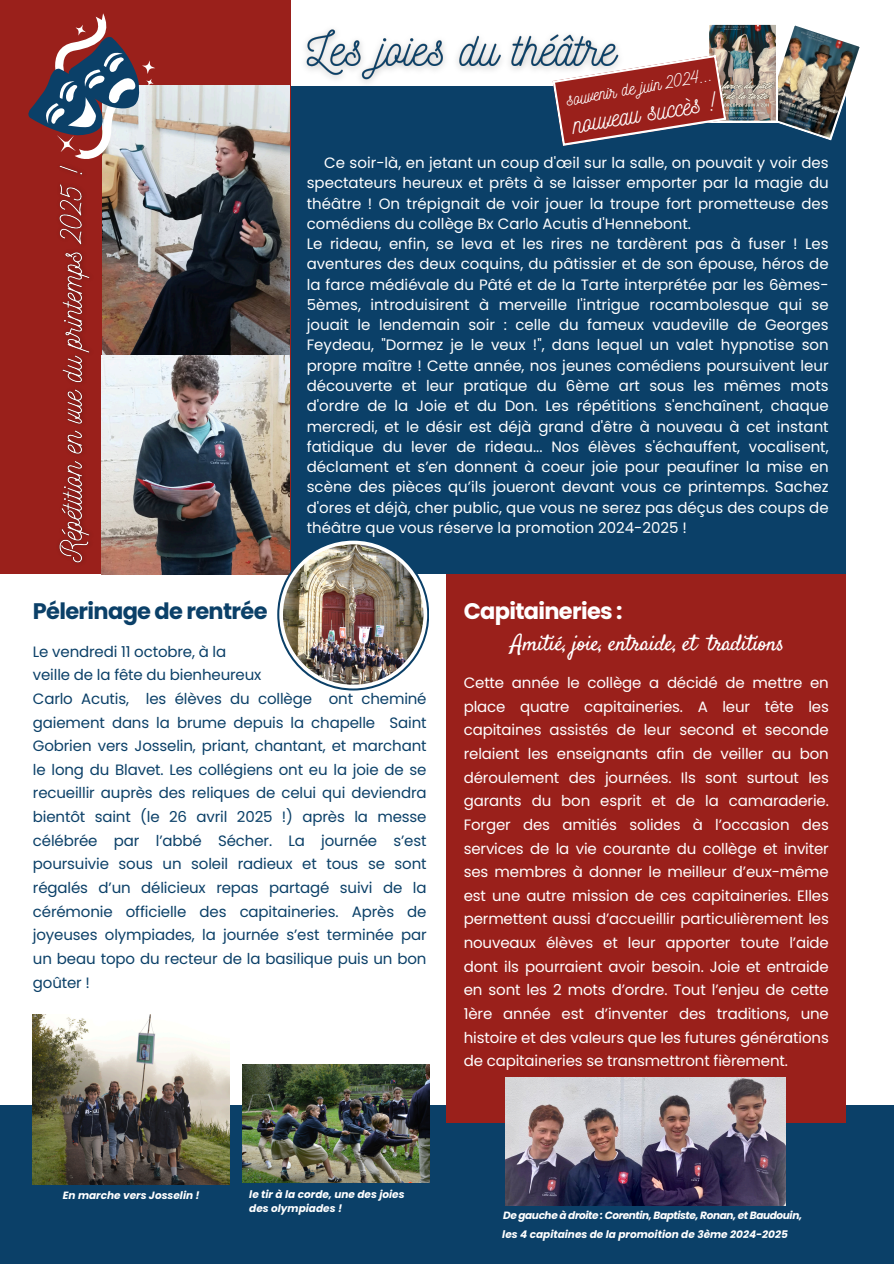
<style>
.page{position:relative;width:894px;height:1264px;background:#fff}
.page>*{position:absolute;margin:0;border:0;box-sizing:border-box;transform-origin:0 0}
.t1{font:25.5px "Nickainley";color:#fff}
.t2{font:22.5px "Satisfy";letter-spacing:-.03em;color:#fff}
.t3{font:700 22.5px "Poppins";letter-spacing:-.03em;color:#0b4068}
.t4{font:700 22.5px "Poppins";letter-spacing:-.03em;color:#fff}
.t5{font:18px "Nickainley";color:#fff}
.t6{font:15px/20.2px "Poppins";color:#fff;text-align:justify}
.t7{font:15px/23.7px "Poppins";letter-spacing:-.01em;color:#0b4068;text-align:justify}
.t8{font:italic 700 10.5px/14px "Poppins";color:#fff}
.t9{font:italic 700 10.5px "Poppins";letter-spacing:-.035em;color:#fff}
</style>
<div class="page">
<div style="left:0;top:86px;width:845px;height:488px;background:#0b4068"></div>
<div style="left:0;top:0;width:290px;height:574px;background:#9a201b"></div>
<div style="left:0;top:1104px;width:893px;height:159px;background:#0b4068"></div>
<div style="left:446px;top:574px;width:399px;height:548px;background:#9a201b"></div>
<img style="left:103px;top:85px;width:186px;height:270px">
<img style="left:101px;top:355px;width:188px;height:220px">
<img style="left:554px;top:24px;width:306px;height:122px">
<svg style="left:28px;top:13px;width:131px;height:155px"></svg>
<svg style="left:277px;top:538px;width:152px;height:152px"></svg>
<svg style="left:279px;top:540px;width:148px;height:148px"></svg>
<img style="left:283px;top:544px;width:140px;height:140px;border-radius:50%">
<img style="left:505px;top:1077px;width:280px;height:128px">
<img style="left:242px;top:1064px;width:187px;height:118px">
<img style="left:33px;top:1014px;width:197px;height:170px">
<img style="left:305px;top:24px;width:326px;height:69px">
<img style="left:53px;top:13px;width:48px;height:550px">
<p class="t5" style="left:564px;top:88px;width:149px;rotate:-10deg">souvenir de juin 2024...</p>
<p class="t1" style="left:570px;top:108px;width:146px;rotate:-9deg">nouveau succès !</p>
<h3 class="t6" style="left:306px;top:153px;width:523px;text-indent:18px">Ce soir-là, en jetant un coup d'œil sur la salle, on pouvait y voir des spectateurs heureux et prêts à se laisser emporter par la magie du théâtre ! On trépignait de voir jouer la troupe fort prometteuse des comédiens du collège Bx Carlo Acutis d'Hennebont.</h3>
<p class="t6" style="left:306px;top:234px;width:523px">Le rideau, enfin, se leva et les rires ne tardèrent pas à fuser ! Les aventures des deux coquins, du pâtissier et de son épouse, héros de la farce médiévale du Pâté et de la Tarte interprétée par les 6èmes-5èmes, introduisirent à merveille l'intrigue rocambolesque qui se jouait le lendemain soir : celle du fameux vaudeville de Georges Feydeau, "Dormez je le veux !", dans lequel un valet hypnotise son propre maître ! Cette année, nos jeunes comédiens poursuivent leur découverte et leur pratique du 6ème art sous les mêmes mots d'ordre de la Joie et du Don. Les répétitions s'enchaînent, chaque mercredi, et le désir est déjà grand d'être à nouveau à cet instant fatidique du lever de rideau... Nos élèves s'échauffent, vocalisent, déclament et s’en donnent à coeur joie pour peaufiner la mise en scène des pièces qu’ils joueront devant vous ce printemps. Sachez d'ores et déjà, cher public, que vous ne serez pas déçus des coups de théâtre que vous réserve la promotion 2024-2025 !</p>
<p class="t3" style="left:33px;top:595px;width:236px">Pélerinage de rentrée</p>
<p class="t7" style="left:33px;top:639px;width:195px">Le vendredi 11 octobre, à la</p>
<h4 class="t7" style="left:33px;top:663px;width:230px">veille de la fête du bienheureux</h4>
<h5 class="t7" style="left:33px;top:686px;width:395px">Carlo Acutis, les élèves du collège ont cheminé gaiement dans la brume depuis la chapelle Saint Gobrien vers Josselin, priant, chantant, et marchant le long du Blavet. Les collégiens ont eu la joie de se recueillir auprès des reliques de celui qui deviendra bientôt saint (le 26 avril 2025 !) après la messe célébrée par l’abbé Sécher. La journée s’est poursuivie sous un soleil radieux et tous se sont régalés d’un délicieux repas partagé suivi de la cérémonie officielle des capitaineries. Après de joyeuses olympiades, la journée s’est terminée par un beau topo du recteur de la basilique puis un bon goûter !</h5>
<h4 class="t4" style="left:463px;top:595px;width:160px">Capitaineries :</h4>
<p class="t2" style="left:510px;top:628px;width:275px">Amitié, joie, entraide, et traditions</p>
<p class="t6" style="left:463px;top:671px;width:366px;line-height:23.7px">Cette année le collège a décidé de mettre en place quatre capitaineries. A leur tête les capitaines assistés de leur second et seconde relaient les enseignants afin de veiller au bon déroulement des journées. Ils sont surtout les garants du bon esprit et de la camaraderie.<br>Forger des amitiés solides à l’occasion des services de la vie courante du collège et inviter ses membres à donner le meilleur d’eux-même est une autre mission de ces capitaineries. Elles permettent aussi d’accueillir particulièrement les nouveaux élèves et leur apporter toute l’aide dont ils pourraient avoir besoin. Joie et entraide en sont les 2 mots d’ordre. Tout l’enjeu de cette 1ère année est d’inventer des traditions, une histoire et des valeurs que les futures générations de capitaineries se transmettront fièrement.</p>
<p class="t8" style="left:63px;top:1188px;width:138px">En marche vers Josselin !</p>
<p class="t8" style="left:249px;top:1187px;width:157px">le tir à la corde, une des joies des olympiades !</p>
<p class="t9" style="left:503px;top:1208px;width:300px">De gauche à droite : Corentin, Baptiste, Ronan, et Baudouin,</p>
<p class="t8" style="left:502px;top:1227px;width:287px">les 4 capitaines de la promoition de 3ème 2024-2025</p>
</div>
